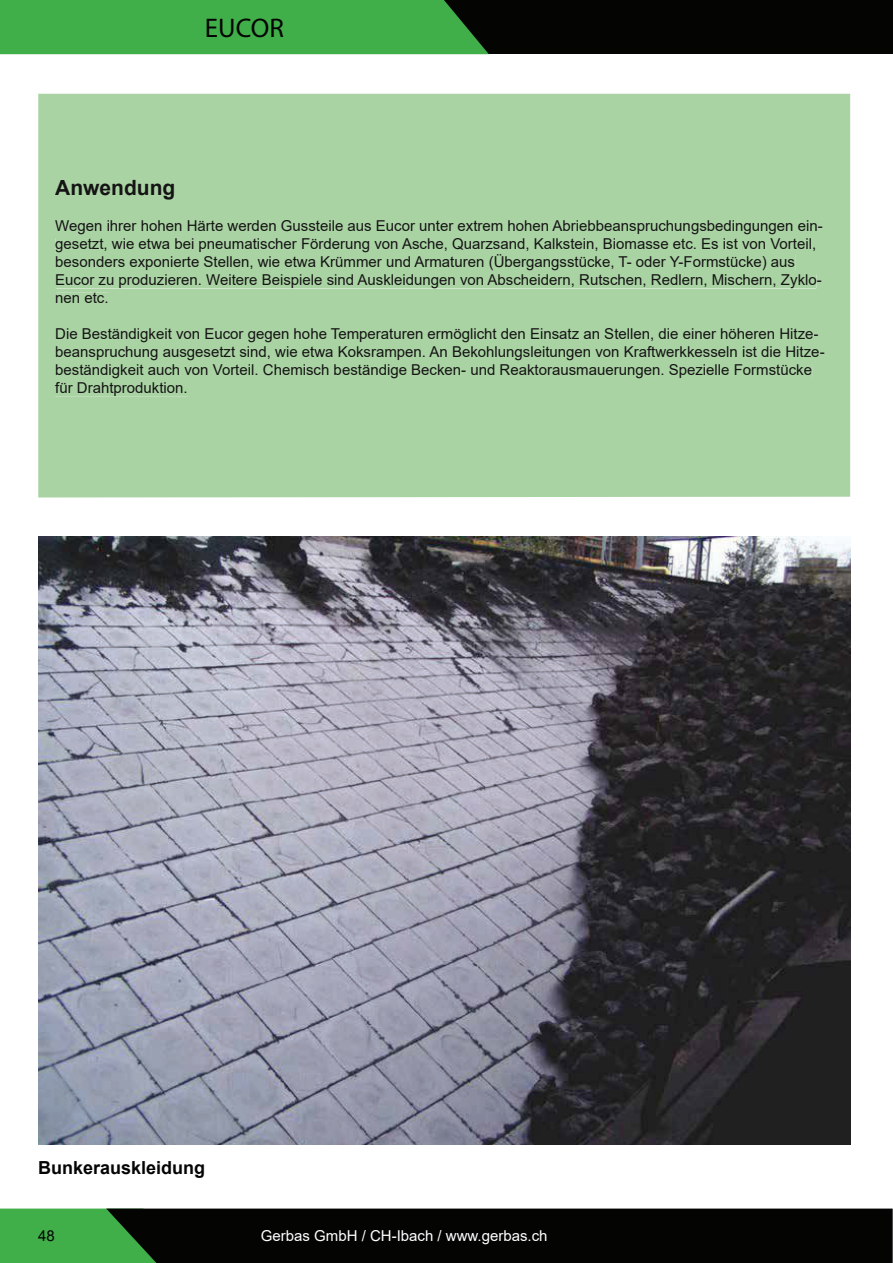
<style>
.page{position:relative;width:893px;height:1263px;background:#fff}
.page>*{position:absolute;margin:0;border:0;box-sizing:border-box;transform-origin:0 0}
.t1{font:27px "Myriad Pro";color:#040503}
.t2{font:700 21px "Arial";color:#151414}
.t3{font:700 18px "Arial";color:#040503}
.t4{font:15px/18px "Arial";color:#151414}
.t5{font:15px "Arial";color:#fff}
</style>
<div class="page">
<div style="left:0;top:0;width:893px;height:54px;background:#040503"></div>
<div style="left:0;top:0;width:489px;height:54px;background:#40ae49"></div>
<div style="left:38px;top:94px;width:812px;height:404px;background:#aad3a4"></div>
<div style="left:55px;top:180px;width:119px;height:20px;background:#aad3a4"></div>
<div style="left:55px;top:220px;width:762px;height:14px;background:#aad3a4"></div>
<div style="left:56px;top:238px;width:760px;height:14px;background:#aad3a4"></div>
<div style="left:56px;top:254px;width:739px;height:16px;background:#aad3a4"></div>
<div style="left:56px;top:275px;width:760px;height:13px;background:#aad3a4"></div>
<div style="left:56px;top:293px;width:53px;height:10px;background:#aad3a4"></div>
<div style="left:56px;top:328px;width:757px;height:14px;background:#aad3a4"></div>
<div style="left:56px;top:346px;width:763px;height:14px;background:#aad3a4"></div>
<div style="left:56px;top:364px;width:756px;height:14px;background:#aad3a4"></div>
<div style="left:55px;top:382px;width:133px;height:14px;background:#aad3a4"></div>
<img style="left:38px;top:536px;width:812px;height:609px">
<svg style="left:0;top:1209px;width:893px;height:54px;background:#0c1e0d"></svg>
<h1 class="t1" style="left:205px;top:12px;width:80px">EUCOR</h1>
<h2 class="t2" style="left:55px;top:176px;width:122px">Anwendung</h2>
<p class="t4" style="left:55px;top:217px;width:769px">Wegen ihrer hohen Härte werden Gussteile aus Eucor unter extrem hohen Abriebbeanspruchungsbedingungen ein&shy;gesetzt, wie etwa bei pneumatischer Förderung von Asche, Quarzsand, Kalkstein, Biomasse etc. Es ist von Vorteil, besonders exponierte Stellen, wie etwa Krümmer und Armaturen (Übergangsstücke, T- oder Y-Formstücke) aus Eucor zu produzieren. Weitere Beispiele sind Auskleidungen von Abscheidern, Rutschen, Redlern, Mischern, Zyklo&shy;nen etc.</p>
<p class="t4" style="left:55px;top:325px;width:771px">Die Beständigkeit von Eucor gegen hohe Temperaturen ermöglicht den Einsatz an Stellen, die einer höheren Hitze&shy;beanspruchung ausgesetzt sind, wie etwa Koksrampen. An Bekohlungsleitungen von Kraftwerkkesseln ist die Hitze&shy;beständigkeit auch von Vorteil. Chemisch beständige Becken- und Reaktorausmauerungen. Spezielle Formstücke für Drahtproduktion.</p>
<p class="t3" style="left:38px;top:1157px;width:168px">Bunkerauskleidung</p>
<p class="t5" style="left:261px;top:1227px;width:288px">Gerbas GmbH / CH-Ibach / www.gerbas.ch</p>
</div>
